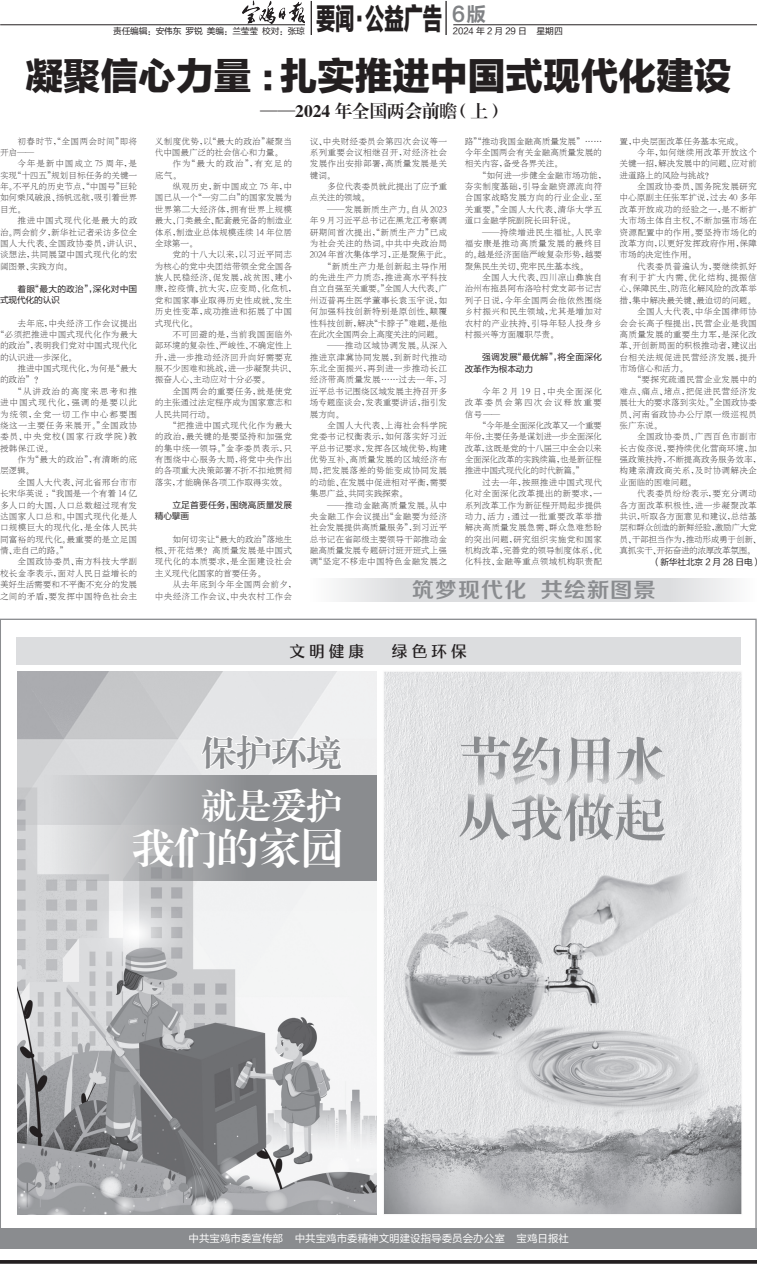
<style>
.page{position:relative;width:757px;height:1265px;background:#fff}
.page>*{position:absolute;margin:0;border:0;box-sizing:border-box;transform-origin:0 0}
.t1{font:51.98px/56.3px "FZXBSK GBK1 0";color:#8a8c8f}
.t2{font:42.26px "FZXBSK GBK1 0";color:#fff}
.t3{font:37.62px "FZLTTHJW GB1 0";color:#231f20}
.t4{font:35px "FZXBSK GBK1 0";color:#8a8c8f}
.t5{font:35px "FZXBSK GBK1 0";color:#fff}
.t6{font:29.75px "FZLTTHJW GB1 0";letter-spacing:-.01em;color:#231f20;scale:.65 1}
.t7{font:21px "FZZZHONGJW GB1 0";letter-spacing:.04em;color:#8a8c8f;scale:1.06 1}
.t8{font:20.04px "FZLTCHJW GB1 0";color:#808285}
.t9{font:17.5px "FZXBSK GBK1 0";color:#231f20}
.t10{font:15.75px "FZYASHS ZHUN GB1 0";color:#231f20}
.t11{font:10.5px "FZLTHJW GB1 0";color:#fff}
.t12{font:8.75px/11.4px "H Ya 7 gb 3";letter-spacing:.015em;color:#231f20;text-align:justify}
.t13{font:8.75px/11.4px "H Ya 7 gb 3";letter-spacing:-.02em;color:#231f20}
.t14{font:8.75px/11.4px "H Ya 7 gb 3";letter-spacing:-.045em;color:#231f20}
.t15{font:8.75px/11.4px "H Ya 7 gb 3";letter-spacing:-.025em;color:#231f20}
.t16{font:8.75px/11.4px "FZLTHJW GB1 0";letter-spacing:.02em;color:#231f20}
.t17{font:8.75px "FZLTHJW GB1 0";letter-spacing:-.03em;color:#231f20}
.t18{font:8.75px/11.4px "H Ya 7 gb 3";letter-spacing:.105em;color:#231f20}
.t19{font:8.75px "FZLTHJW GB1 0";color:#231f20}
.t20{font:8.75px "FZLTHJW GB1 0";letter-spacing:-.025em;color:#231f20}
</style>
<div class="page">
<svg style="left:0;top:1260px;width:756px;height:4px;background:#312e2f"></svg>
<hr style="left:310px;top:1px;width:2px;height:34px;background:#231f20">
<hr style="left:445px;top:1px;width:1px;height:34px;background:#231f20">
<img style="left:243px;top:1px;width:62px;height:22px">
<div style="left:0;top:1228px;width:756px;height:21px;background:#8a8c8f"></div>
<div style="left:16px;top:637px;width:724px;height:27px;background:#dcdddf"></div>
<img style="left:17px;top:671px;width:359px;height:544px">
<img style="left:385px;top:673px;width:354px;height:540px">
<svg style="left:201px;top:664px;width:141px;height:107px"></svg>
<svg style="left:44px;top:776px;width:332px;height:105px;background:#a5a7a9"></svg>
<div style="left:310px;top:578px;width:223px;height:24px;background:linear-gradient(to right,#f2f2f3,#d4d5d7)"></div>
<div style="left:533px;top:578px;width:223px;height:24px;background:linear-gradient(to right,#d4d5d8,#f1f1f2)"></div>
<p class="t17" style="left:113px;top:26px;width:193px">责任编辑：安伟东 罗锐 美编：兰莹莹 校对：张琼</p>
<h3 class="t6" style="left:316px;top:2px;width:195px">要闻. 公益广告</h3>
<h3 class="t8" style="left:452px;top:3px;width:35px">6版</h3>
<p class="t19" style="left:453px;top:26px;width:111px">2024 年 2 月 29 日 星期四</p>
<p class="t3" style="left:26px;top:56px;width:707px">凝聚信心力量：扎实推进中国式现代化建设</p>
<p class="t9" style="left:260px;top:101px;width:246px">——2024 年全国两会前瞻 （上）</p>
<p class="t12" style="left:0;top:135px;width:139px;text-indent:18px">初春时节，“全国两会时间”即将开启——</p>
<p class="t12" style="left:0;top:158px;width:139px;text-indent:18px">今年是新中国成立 75 周年，是实现“十四五”规划目标任务的关键一年。不平凡的历史节点，“中国号”巨轮如何乘风破浪、扬帆远航，吸引着世界目光。</p>
<p class="t12" style="left:0;top:215px;width:143px;text-align:left;text-indent:18px">推进中国式现代化是最大的政治。两会前夕，新华社记者采访多位全国人大代表、全国政协委员，讲认识、谈想法，共同展望中国式现代化的宏阔图景、实践方向。</p>
<p class="t16" style="left:0;top:283px;width:139px;text-indent:18px">着眼“最大的政治”，深化对中国式现代化的认识</p>
<p class="t12" style="left:18px;top:317px;width:121px">去年底，中央经济工作会议提出</p>
<p class="t12" style="left:-4px;top:329px;width:143px">“必须把推进中国式现代化作为最大</p>
<p class="t13" style="left:0;top:340px;width:139px">的政治”，表明我们党对中国式现代化</p>
<p class="t15" style="left:0;top:351px;width:78px">的认识进一步深化。</p>
<p class="t13" style="left:0;top:363px;width:139px;text-indent:18px">推进中国式现代化，为何是“最大的政治”？</p>
<p class="t12" style="left:0;top:385px;width:139px;text-indent:13px">“从讲政治的高度来思考和推进中国式现代化，强调的是要以此为统领，全党一切工作中心都要围绕这一主要任务来展开。”全国政协委员、中央党校（国家行政学院）教授韩保江说。</p>
<p class="t12" style="left:0;top:454px;width:139px;text-indent:18px">作为“最大的政治”，有清晰的底层逻辑。</p>
<p class="t12" style="left:0;top:476px;width:139px;text-indent:18px">全国人大代表、河北省邢台市市长宋华英说：“我国是一个有着 14 亿多人口的大国，人口总数超过现有发达国家人口总和。中国式现代化是人口规模巨大的现代化，是全体人民共同富裕的现代化。最重要的是立足国情、走自己的路。”</p>
<p class="t12" style="left:0;top:556px;width:139px;text-indent:18px">全国政协委员、南方科技大学副校长金李表示，面对人民日益增长的美好生活需要和不平衡不充分的发展之间的矛盾，要发挥中国特色社会主</p>
<p class="t15" style="left:155px;top:135px;width:139px">义制度优势，以“最大的政治”凝聚当代中国最广泛的社会信心和力量。</p>
<p class="t18" style="left:155px;top:158px;width:139px;text-indent:18px">作为“最大的政治”，有充足的底气。</p>
<p class="t12" style="left:155px;top:181px;width:139px;text-indent:18px">纵观历史，新中国成立 75 年，中国已从一个“一穷二白”的国家发展为世界第二大经济体，拥有世界上规模最大、门类最全、配套最完备的制造业体系，制造业总体规模连续 14 年位居全球第一。</p>
<p class="t12" style="left:155px;top:249px;width:143px;text-align:left;text-indent:18px">党的十八大以来，以习近平同志为核心的党中央团结带领全党全国各族人民稳经济、促发展，战贫困、建小康，控疫情、抗大灾，应变局、化危机，党和国家事业取得历史性成就、发生历史性变革，成功推进和拓展了中国式现代化。</p>
<p class="t13" style="left:155px;top:329px;width:143px;text-indent:18px">不可回避的是，当前我国面临外部环境的复杂性、严峻性、不确定性上升，进一步推动经济回升向好需要克服不少困难和挑战，进一步凝聚共识、振奋人心、主动应对十分必要。</p>
<p class="t12" style="left:155px;top:385px;width:139px;text-indent:18px">全国两会的重要任务，就是使党的主张通过法定程序成为国家意志和人民共同行动。</p>
<p class="t12" style="left:155px;top:420px;width:139px;text-indent:13px">“把推进中国式现代化作为最大的政治，最关键的是要坚持和加强党的集中统一领导。”金李委员表示，只有围绕中心服务大局，将党中央作出的各项重大决策部署不折不扣地贯彻落实，才能确保各项工作取得实效。</p>
<p class="t16" style="left:155px;top:500px;width:139px;text-indent:18px">立足首要任务，围绕高质量发展精心擘画</p>
<p class="t12" style="left:155px;top:533px;width:139px;text-indent:18px">如何切实让“最大的政治”落地生根、开花结果？高质量发展是中国式现代化的本质要求，是全面建设社会主义现代化国家的首要任务。</p>
<p class="t12" style="left:155px;top:579px;width:143px;text-indent:18px">从去年底到今年全国两会前夕，中央经济工作会议、中央农村工作会</p>
<p class="t12" style="left:310px;top:135px;width:139px">议、中央财经委员会第四次会议等一系列重要会议相继召开，对经济社会发展作出安排部署，高质量发展是关键词。</p>
<p class="t15" style="left:310px;top:181px;width:139px;text-indent:18px">多位代表委员就此提出了应予重点关注的领域。</p>
<p class="t12" style="left:310px;top:203px;width:143px;text-align:left;text-indent:18px">——发展新质生产力。自从 2023年 9 月习近平总书记在黑龙江考察调研期间首次提出，“新质生产力”已成为社会关注的热词。中共中央政治局<br>2024年首次集体学习，正是聚焦于此。</p>
<p class="t12" style="left:310px;top:260px;width:139px;text-indent:13px">“新质生产力是创新起主导作用的先进生产力质态，推进高水平科技自立自强至关重要。”全国人大代表、广州迈普再生医学董事长袁玉宇说，如何加强科技创新特别是原创性、颠覆性科技创新，解决“卡脖子”难题，是他在此次全国两会上高度关注的问题。</p>
<p class="t12" style="left:310px;top:340px;width:139px;text-indent:18px">——推动区域协调发展。从深入推进京津冀协同发展，到新时代推动东北全面振兴，再到进一步推动长江经济带高质量发展……过去一年，习近平总书记围绕区域发展主持召开多场专题座谈会，发表重要讲话，指引发展方向。</p>
<p class="t12" style="left:310px;top:420px;width:139px;text-indent:18px">全国人大代表、上海社会科学院党委书记权衡表示，如何落实好习近平总书记要求，发挥各区域优势，构建优势互补、高质量发展的区域经济布局，把发展落差的势能变成协同发展的动能、在发展中促进相对平衡，需要集思广益、共同实践探索。</p>
<p class="t12" style="left:310px;top:499px;width:139px;text-indent:18px">——推动金融高质量发展。从中央金融工作会议提出“金融要为经济社会发展提供高质量服务”，到习近平总书记在省部级主要领导干部推动金融高质量发展专题研讨班开班式上强调“坚定不移走中国特色金融发展之</p>
<p class="t12" style="left:464px;top:135px;width:139px">路”“推动我国金融高质量发展”……今年全国两会有关金融高质量发展的相关内容，备受各界关注。</p>
<p class="t12" style="left:464px;top:169px;width:143px;text-align:left;text-indent:13px">“如何进一步健全金融市场功能，夯实制度基础，引导金融资源流向符合国家战略发展方向的行业企业，至关重要。”全国人大代表、清华大学五道口金融学院副院长田轩说。</p>
<p class="t12" style="left:464px;top:226px;width:139px;text-indent:18px">——持续增进民生福祉。人民幸福安康是推动高质量发展的最终目的。越是经济面临严峻复杂形势，越要聚焦民生关切、兜牢民生基本线。</p>
<p class="t12" style="left:464px;top:272px;width:139px;text-indent:18px">全国人大代表、四川凉山彝族自治州布拖县阿布洛哈村党支部书记吉列子日说，今年全国两会他依然围绕乡村振兴和民生领域，尤其是增加对农村的产业扶持、引导年轻人投身乡村振兴等方面履职尽责。</p>
<p class="t16" style="left:464px;top:352px;width:139px;text-indent:18px">强调发展“最优解”，将全面深化改革作为根本动力</p>
<p class="t12" style="left:464px;top:385px;width:139px;text-indent:18px">今年 2 月 19 日，中央全面深化改革委员会第四次会议释放重要信号——</p>
<p class="t12" style="left:464px;top:420px;width:139px;text-indent:13px">“今年是全面深化改革又一个重要年份，主要任务是谋划进一步全面深化改革，这既是党的十八届三中全会以来全面深化改革的实践续篇，也是新征程推进中国式现代化的时代新篇。”</p>
<p class="t12" style="left:464px;top:476px;width:139px;text-indent:18px">过去一年，按照推进中国式现代化对全面深化改革提出的新要求，一系列改革工作为新征程开局起步提供动力、活力：通过一批重要改革举措解决高质量发展急需、群众急难愁盼的突出问题，研究组织实施党和国家机构改革，完善党的领导制度体系，优化科技、金融等重点领域机构职责配</p>
<p class="t15" style="left:619px;top:135px;width:125px">置，中央层面改革任务基本完成。</p>
<p class="t12" style="left:619px;top:147px;width:139px;text-indent:18px">今年，如何继续用改革开放这个关键一招，解决发展中的问题、应对前进道路上的风险与挑战？</p>
<p class="t12" style="left:619px;top:181px;width:139px;text-indent:18px">全国政协委员、国务院发展研究中心原副主任张军扩说，过去 40 多年改革开放成功的经验之一，是不断扩大市场主体自主权、不断加强市场在资源配置中的作用。要坚持市场化的改革方向，以更好发挥政府作用，保障市场的决定性作用。</p>
<p class="t12" style="left:619px;top:260px;width:139px;text-indent:18px">代表委员普遍认为，要继续抓好有利于扩大内需、优化结构、提振信心、保障民生、防范化解风险的改革举措，集中解决最关键、最迫切的问题。</p>
<p class="t12" style="left:619px;top:306px;width:139px;text-indent:18px">全国人大代表、中华全国律师协会会长高子程提出，民营企业是我国高质量发展的重要生力军，是深化改革、开创新局面的积极推动者，建议出台相关法规促进民营经济发展，提升市场信心和活力。</p>
<p class="t12" style="left:619px;top:374px;width:139px;text-indent:13px">“要探究疏通民营企业发展中的难点、痛点、堵点，把促进民营经济发展壮大的要求落到实处。”全国政协委员、河南省政协办公厅原一级巡视员张广东说。</p>
<p class="t13" style="left:619px;top:431px;width:143px;text-indent:18px">全国政协委员、广西百色市副市长古俊彦说，要持续优化营商环境，加强政策扶持，不断提高政务服务效率，构建亲清政商关系，及时协调解决企业面临的困难问题。</p>
<p class="t14" style="left:619px;top:488px;width:143px;text-indent:18px">代表委员纷纷表示，要充分调动各方面改革积极性，进一步凝聚改革共识，听取各方面意见和建议，总结基层和群众创造的新鲜经验，激励广大党员、干部担当作为，推动形成勇于创新、真抓实干、开拓奋进的浓厚改革氛围。</p>
<p class="t20" style="left:651px;top:557px;width:111px">（新华社北京 2 月 28 日电）</p>
<p class="t7" style="left:412px;top:579px;width:231px">筑梦现代化 共绘新图景</p>
<p class="t10" style="left:289px;top:642px;width:76px">文 明 健 康</p>
<p class="t10" style="left:392px;top:642px;width:76px">绿 色 环 保</p>
<p class="t4" style="left:201px;top:733px;width:141px">保护环境</p>
<p class="t5" style="left:201px;top:786px;width:142px">就是爱护</p>
<p class="t2" style="left:132px;top:825px;width:213px">我们的家园</p>
<h1 class="t1" style="left:458px;top:735px;width:209px">节约用水从我做起</h1>
<p class="t11" style="left:188px;top:1233px;width:382px">中共宝鸡市委宣传部 中共宝鸡市委精神文明建设指导委员会办公室 宝鸡日报社</p>
</div>
